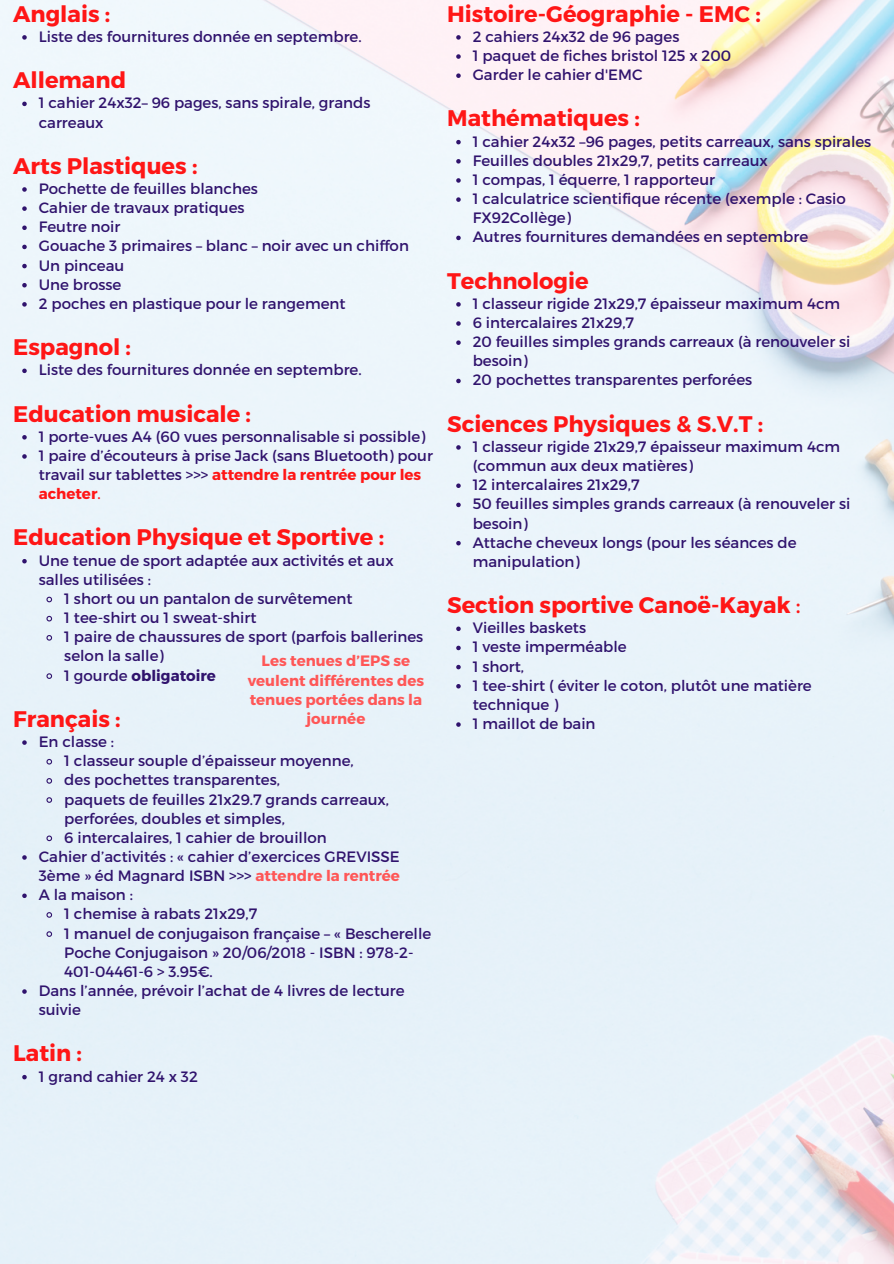
<style>
.page{position:relative;width:894px;height:1264px;background:#fff}
.page>*{position:absolute;margin:0;border:0;box-sizing:border-box;transform-origin:0 0}
.t1{font:700 22.5px "Montserrat";color:#ff1616}
.t2{font:15px/19.2px "Montserrat";color:#30136d}
.t3{font:700 15px/19.2px "Montserrat";color:#ff5757;text-align:center}
.t4{font:700 15px "Montserrat";color:#30136d}
.s1{font-weight:700;color:#ff1616}
.s2{color:#ff1616}
.s3{font-weight:400}
.s4{font-weight:700;color:#ff5757}
</style>
<div class="page">
<img style="left:0;top:0;width:893px;height:1263px">
<svg style="left:22px;top:35px;width:5px;height:5px"></svg>
<svg style="left:22px;top:102px;width:5px;height:4px"></svg>
<svg style="left:22px;top:187px;width:5px;height:5px"></svg>
<svg style="left:22px;top:206px;width:5px;height:5px"></svg>
<svg style="left:22px;top:225px;width:5px;height:5px"></svg>
<svg style="left:22px;top:245px;width:5px;height:4px"></svg>
<svg style="left:22px;top:264px;width:5px;height:4px"></svg>
<svg style="left:22px;top:283px;width:5px;height:4px"></svg>
<svg style="left:22px;top:302px;width:5px;height:4px"></svg>
<svg style="left:22px;top:368px;width:5px;height:5px"></svg>
<svg style="left:22px;top:435px;width:5px;height:4px"></svg>
<svg style="left:22px;top:454px;width:5px;height:4px"></svg>
<svg style="left:22px;top:559px;width:5px;height:4px"></svg>
<svg style="left:46px;top:596px;width:7px;height:7px"></svg>
<svg style="left:46px;top:615px;width:7px;height:7px"></svg>
<svg style="left:46px;top:634px;width:7px;height:7px"></svg>
<svg style="left:46px;top:672px;width:7px;height:7px"></svg>
<svg style="left:22px;top:740px;width:5px;height:4px"></svg>
<svg style="left:46px;top:758px;width:7px;height:7px"></svg>
<svg style="left:46px;top:777px;width:7px;height:7px"></svg>
<svg style="left:46px;top:796px;width:7px;height:7px"></svg>
<svg style="left:46px;top:834px;width:7px;height:8px"></svg>
<svg style="left:22px;top:855px;width:5px;height:4px"></svg>
<svg style="left:22px;top:893px;width:5px;height:5px"></svg>
<svg style="left:46px;top:911px;width:7px;height:7px"></svg>
<svg style="left:46px;top:930px;width:7px;height:7px"></svg>
<svg style="left:22px;top:989px;width:5px;height:4px"></svg>
<svg style="left:22px;top:1074px;width:5px;height:5px"></svg>
<svg style="left:456px;top:35px;width:4px;height:5px"></svg>
<svg style="left:456px;top:54px;width:4px;height:5px"></svg>
<svg style="left:456px;top:73px;width:4px;height:5px"></svg>
<svg style="left:456px;top:140px;width:4px;height:4px"></svg>
<svg style="left:456px;top:159px;width:4px;height:4px"></svg>
<svg style="left:456px;top:178px;width:4px;height:5px"></svg>
<svg style="left:456px;top:197px;width:4px;height:5px"></svg>
<svg style="left:456px;top:236px;width:4px;height:4px"></svg>
<svg style="left:456px;top:302px;width:4px;height:4px"></svg>
<svg style="left:456px;top:321px;width:4px;height:5px"></svg>
<svg style="left:456px;top:340px;width:4px;height:5px"></svg>
<svg style="left:456px;top:379px;width:4px;height:4px"></svg>
<svg style="left:456px;top:445px;width:4px;height:4px"></svg>
<svg style="left:456px;top:483px;width:4px;height:5px"></svg>
<svg style="left:456px;top:502px;width:4px;height:5px"></svg>
<svg style="left:456px;top:541px;width:4px;height:4px"></svg>
<svg style="left:456px;top:626px;width:4px;height:5px"></svg>
<svg style="left:456px;top:645px;width:4px;height:5px"></svg>
<svg style="left:456px;top:665px;width:4px;height:4px"></svg>
<svg style="left:456px;top:684px;width:4px;height:4px"></svg>
<svg style="left:456px;top:722px;width:4px;height:4px"></svg>
<p class="t1" style="left:13px;top:-1px;width:98px">Anglais :</p>
<p class="t2" style="left:39px;top:26px;width:324px">Liste des fournitures donnée en septembre.</p>
<p class="t1" style="left:13px;top:65px;width:114px">Allemand</p>
<p class="t2" style="left:39px;top:93px;width:333px">1 cahier 24x32– 96 pages, sans spirale, grands carreaux</p>
<p class="t1" style="left:13px;top:151px;width:186px">Arts Plastiques :</p>
<p class="t2" style="left:39px;top:178px;width:221px">Pochette de feuilles blanches</p>
<p class="t2" style="left:39px;top:197px;width:207px">Cahier de travaux pratiques</p>
<p class="t2" style="left:39px;top:216px;width:83px">Feutre noir</p>
<p class="t2" style="left:39px;top:236px;width:371px">Gouache 3 primaires – blanc – noir avec un chiffon</p>
<p class="t2" style="left:39px;top:255px;width:87px">Un pinceau</p>
<p class="t2" style="left:39px;top:274px;width:84px">Une brosse</p>
<p class="t2" style="left:39px;top:293px;width:308px">2 poches en plastique pour le rangement</p>
<p class="t1" style="left:13px;top:332px;width:119px">Espagnol :</p>
<p class="t2" style="left:39px;top:359px;width:324px">Liste des fournitures donnée en septembre.</p>
<p class="t1" style="left:13px;top:399px;width:239px">Education musicale :</p>
<p class="t2" style="left:39px;top:426px;width:388px">1 porte-vues A4 (60 vues personnalisable si possible)</p>
<p class="t2" style="left:39px;top:445px;width:395px">1 paire d’écouteurs à prise Jack (sans Bluetooth) pour travail sur tablettes &gt;&gt;&gt; <span class="s1">attendre la rentrée pour les acheter</span><span class="s2">.</span></p>
<p class="t1" style="left:13px;top:523px;width:372px">Education Physique et Sportive :</p>
<p class="t2" style="left:39px;top:550px;width:356px">Une tenue de sport adaptée aux activités et aux salles utilisées :</p>
<p class="t2" style="left:64px;top:588px;width:290px">1 short ou un pantalon de survêtement</p>
<p class="t2" style="left:64px;top:607px;width:194px">1 tee-shirt ou 1 sweat-shirt</p>
<p class="t2" style="left:64px;top:626px;width:360px">1 paire de chaussures de sport (parfois ballerines selon la salle)</p>
<p class="t4" style="left:64px;top:665px;width:153px"><span class="s3">1 gourde</span> obligatoire</p>
<p class="t3" style="left:247px;top:650px;width:178px">Les tenues d’EPS se veulent différentes des tenues portées dans la journée</p>
<p class="t1" style="left:13px;top:704px;width:109px">Français :</p>
<p class="t2" style="left:39px;top:731px;width:77px">En classe :</p>
<p class="t2" style="left:64px;top:750px;width:291px">1 classeur souple d’épaisseur moyenne,</p>
<p class="t2" style="left:64px;top:769px;width:217px">des pochettes transparentes,</p>
<p class="t2" style="left:64px;top:788px;width:326px">paquets de feuilles 21x29.7 grands carreaux, perforées, doubles et simples,</p>
<p class="t2" style="left:64px;top:827px;width:264px">6 intercalaires, 1 cahier de brouillon</p>
<p class="t2" style="left:39px;top:846px;width:362px">Cahier d’activités : « cahier d’exercices GREVISSE<br>3ème » éd Magnard ISBN &gt;&gt;&gt; <span class="s4">attendre la rentrée</span></p>
<p class="t2" style="left:39px;top:884px;width:96px">A la maison :</p>
<p class="t2" style="left:64px;top:903px;width:194px">1 chemise à rabats 21x29,7</p>
<p class="t2" style="left:64px;top:922px;width:368px">1 manuel de conjugaison française – « Bescherelle<br>Poche Conjugaison » 20/06/2018 - ISBN : 978-2-<br>401-04461-6 &gt; 3.95€.</p>
<p class="t2" style="left:39px;top:980px;width:367px">Dans l’année, prévoir l’achat de 4 livres de lecture suivie</p>
<p class="t1" style="left:13px;top:1038px;width:70px">Latin :</p>
<p class="t2" style="left:39px;top:1065px;width:160px">1 grand cahier 24 x 32</p>
<p class="t1" style="left:447px;top:-1px;width:315px">Histoire-Géographie - EMC :</p>
<p class="t2" style="left:472px;top:26px;width:208px">2 cahiers 24x32 de 96 pages</p>
<p class="t2" style="left:472px;top:45px;width:260px">1 paquet de fiches bristol 125 x 200</p>
<p class="t2" style="left:472px;top:64px;width:171px">Garder le cahier d'EMC</p>
<p class="t1" style="left:447px;top:104px;width:194px">Mathématiques :</p>
<p class="t2" style="left:472px;top:131px;width:400px">1 cahier 24x32 –96 pages, petits carreaux, sans spirales</p>
<p class="t2" style="left:472px;top:150px;width:297px">Feuilles doubles 21x29,7, petits carreaux</p>
<p class="t2" style="left:472px;top:169px;width:244px">1 compas, 1 équerre, 1 rapporteur</p>
<p class="t2" style="left:472px;top:188px;width:374px">1 calculatrice scientifique récente (exemple : Casio<br>FX92Collège)</p>
<p class="t2" style="left:472px;top:227px;width:337px">Autres fournitures demandées en septembre</p>
<p class="t1" style="left:447px;top:266px;width:143px">Technologie</p>
<p class="t2" style="left:472px;top:293px;width:369px">1 classeur rigide 21x29,7 épaisseur maximum 4cm</p>
<p class="t2" style="left:472px;top:312px;width:163px">6 intercalaires 21x29,7</p>
<p class="t2" style="left:472px;top:331px;width:379px">20 feuilles simples grands carreaux (à renouveler si besoin)</p>
<p class="t2" style="left:472px;top:370px;width:281px">20 pochettes transparentes perforées</p>
<p class="t1" style="left:447px;top:409px;width:317px">Sciences Physiques &amp; S.V.T :</p>
<p class="t2" style="left:472px;top:436px;width:369px">1 classeur rigide 21x29,7 épaisseur maximum 4cm (commun aux deux matières)</p>
<p class="t2" style="left:472px;top:474px;width:168px">12 intercalaires 21x29,7</p>
<p class="t2" style="left:472px;top:493px;width:379px">50 feuilles simples grands carreaux (à renouveler si besoin)</p>
<p class="t2" style="left:472px;top:532px;width:325px">Attache cheveux longs (pour les séances de manipulation)</p>
<p class="t1" style="left:447px;top:590px;width:355px">Section sportive Canoë-Kayak <span class="s3">:</span></p>
<p class="t2" style="left:472px;top:617px;width:115px">Vieilles baskets</p>
<p class="t2" style="left:472px;top:636px;width:155px">1 veste imperméable</p>
<p class="t2" style="left:472px;top:656px;width:53px">1 short,</p>
<p class="t2" style="left:472px;top:675px;width:340px">1 tee-shirt ( éviter le coton, plutôt une matière technique )</p>
<p class="t2" style="left:472px;top:713px;width:124px">1 maillot de bain</p>
</div>
